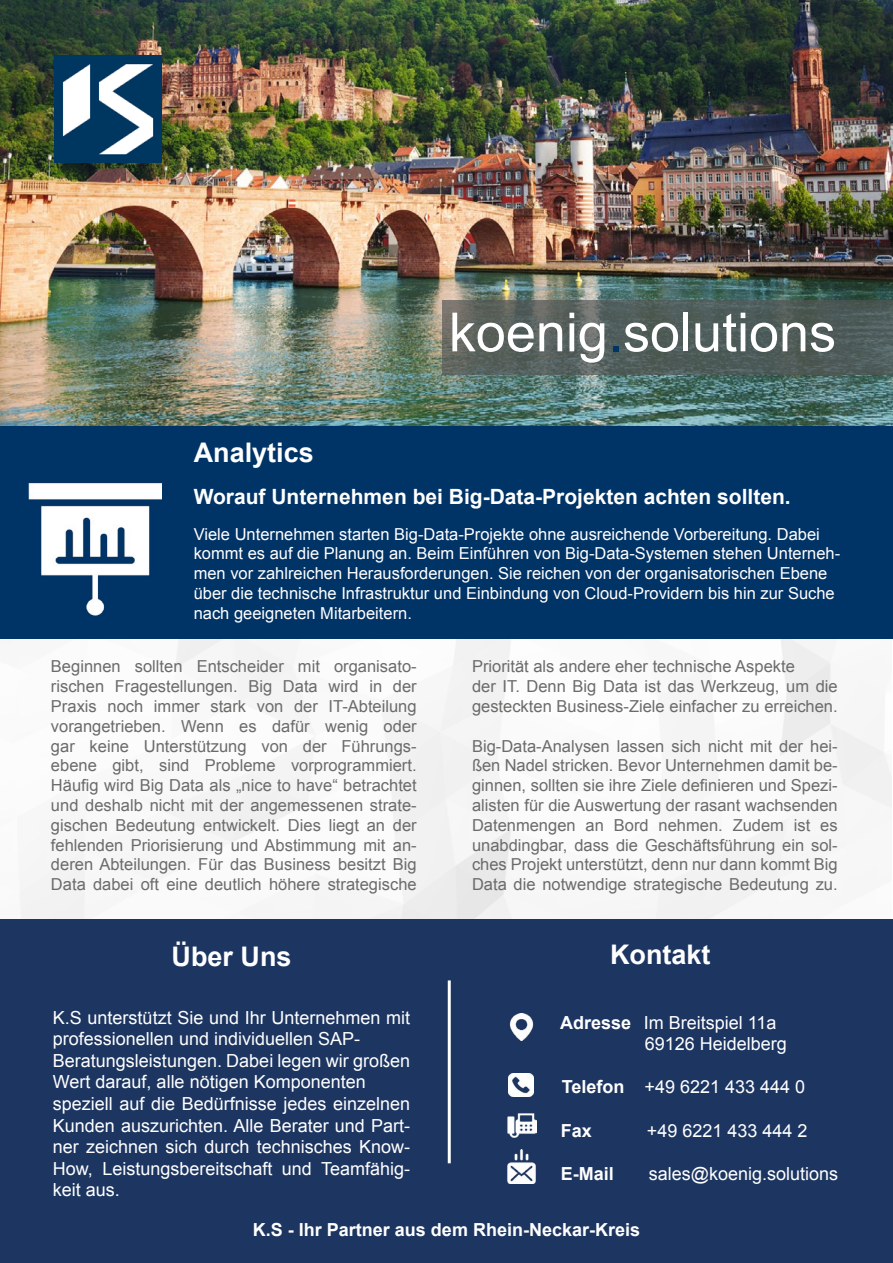
<style>
.page{position:relative;width:893px;height:1263px;background:#fff}
.page>*{position:absolute;margin:0;border:0;box-sizing:border-box;transform-origin:0 0}
.t1{font:54px "Arial";color:#fff}
.t2{font:700 27px "Arial";color:#fff}
.t3{font:700 21px "Arial";color:#fff}
.t4{font:18px/21.6px "Arial";color:#fff}
.t5{font:700 18px "Arial";color:#fff}
.t6{font:16.5px/19.8px "Arial";color:#6b6b6a;text-align:justify}
.t7{font:16.5px/19.8px "Arial";color:#fff}
.s1{color:#036}
.s2{font-weight:700}
</style>
<div class="page">
<div style="left:0;top:919px;width:893px;height:344px;background:#1d3661"></div>
<img style="left:0;top:0;width:893px;height:426px">
<img style="left:54px;top:55px;width:108px;height:108px">
<svg style="left:442px;top:300px;width:451px;height:74px;fill:#515e5b"></svg>
<div style="left:0;top:426px;width:893px;height:213px;background:#036"></div>
<img style="left:29px;top:483px;width:133px;height:133px">
<img style="left:509px;top:1073px;width:25px;height:23px">
<img style="left:509px;top:1013px;width:25px;height:27px">
<img style="left:507px;top:1149px;width:29px;height:35px">
<img style="left:507px;top:1113px;width:29px;height:25px">
<hr style="left:448px;top:980px;width:3px;height:183px;background:#fff">
<h1 class="t1" style="left:449px;top:297px;width:389px">koenig<span class="s1">.</span>solutions</h1>
<h2 class="t2" style="left:194px;top:435px;width:122px">Analytics</h2>
<p class="t3" style="left:194px;top:482px;width:599px">Worauf Unternehmen bei Big-Data-Projekten achten sollten.</p>
<p class="t7" style="left:194px;top:524px;width:648px">Viele Unternehmen starten Big-Data-Projekte ohne ausreichende Vorbereitung. Dabei kommt es auf die Planung an. Beim Einführen von Big-Data-Systemen stehen Unterneh&shy;men vor zahlreichen Herausforderungen. Sie reichen von der organisatorischen Ebene über die technische Infrastruktur und Einbindung von Cloud-Providern bis hin zur Suche nach geeigneten Mitarbeitern.</p>
<p class="t6" style="left:51px;top:657px;width:367px">Beginnen sollten Entscheider mit organisato&shy;rischen Fragestellungen. Big Data wird in der Praxis noch immer stark von der IT-Abteilung vorangetrieben. Wenn es dafür wenig oder gar keine Unterstützung von der Führungs&shy;ebene gibt, sind Probleme vorprogrammiert.<br>Häufig wird Big Data als „nice to have“ betrachtet und deshalb nicht mit der angemessenen strate&shy;gischen Bedeutung entwickelt. Dies liegt an der fehlenden Priorisierung und Abstimmung mit an&shy;deren Abteilungen. Für das Business besitzt Big Data dabei oft eine deutlich höhere strategische</p>
<p class="t6" style="left:472px;top:657px;width:367px;text-align:left">Priorität als andere eher technische Aspekte<br>der IT. Denn Big Data ist das Werkzeug, um die gesteckten Business-Ziele einfacher zu erreichen.</p>
<p class="t6" style="left:472px;top:736px;width:367px">Big-Data-Analysen lassen sich nicht mit der hei&shy;ßen Nadel stricken. Bevor Unternehmen damit be&shy;ginnen, sollten sie ihre Ziele definieren und Spezi&shy;alisten für die Auswertung der rasant wachsenden Datenmengen an Bord nehmen. Zudem ist es unabdingbar, dass die Geschäftsführung ein sol&shy;ches Projekt unterstützt, denn nur dann kommt Big Data die notwendige strategische Bedeutung zu.</p>
<h2 class="t2" style="left:172px;top:939px;width:122px">Über Uns</h2>
<p class="t4" style="left:53px;top:1006px;width:359px">K.S unterstützt Sie und Ihr Unternehmen mit professionellen und individuellen SAP-Beratungsleistungen. Dabei legen wir großen Wert darauf, alle nötigen Komponenten speziell auf die Bedürfnisse jedes einzelnen Kunden auszurichten. Alle Berater und Part&shy;ner zeichnen sich durch technisches Know-How, Leistungsbereitschaft und Teamfähig&shy;keit aus.</p>
<h2 class="t2" style="left:610px;top:936px;width:102px">Kontakt</h2>
<p class="t4" style="left:645px;top:1011px;width:144px;text-indent:-85px"><span class="s2">Adresse</span> Im Breitspiel 11a<br>69126 Heidelberg</p>
<p class="t4" style="left:562px;top:1076px;width:245px"><span class="s2">Telefon</span> +49 6221 433 444 0</p>
<p class="t5" style="left:561px;top:1118px;width:33px">Fax</p>
<p class="t4" style="left:647px;top:1119px;width:162px">+49 6221 433 444 2</p>
<p class="t5" style="left:561px;top:1161px;width:55px">E-Mail</p>
<p class="t4" style="left:649px;top:1163px;width:191px">sales@koenig.solutions</p>
<p class="t5" style="left:253px;top:1217px;width:389px">K.S - Ihr Partner aus dem Rhein-Neckar-Kreis</p>
</div>
